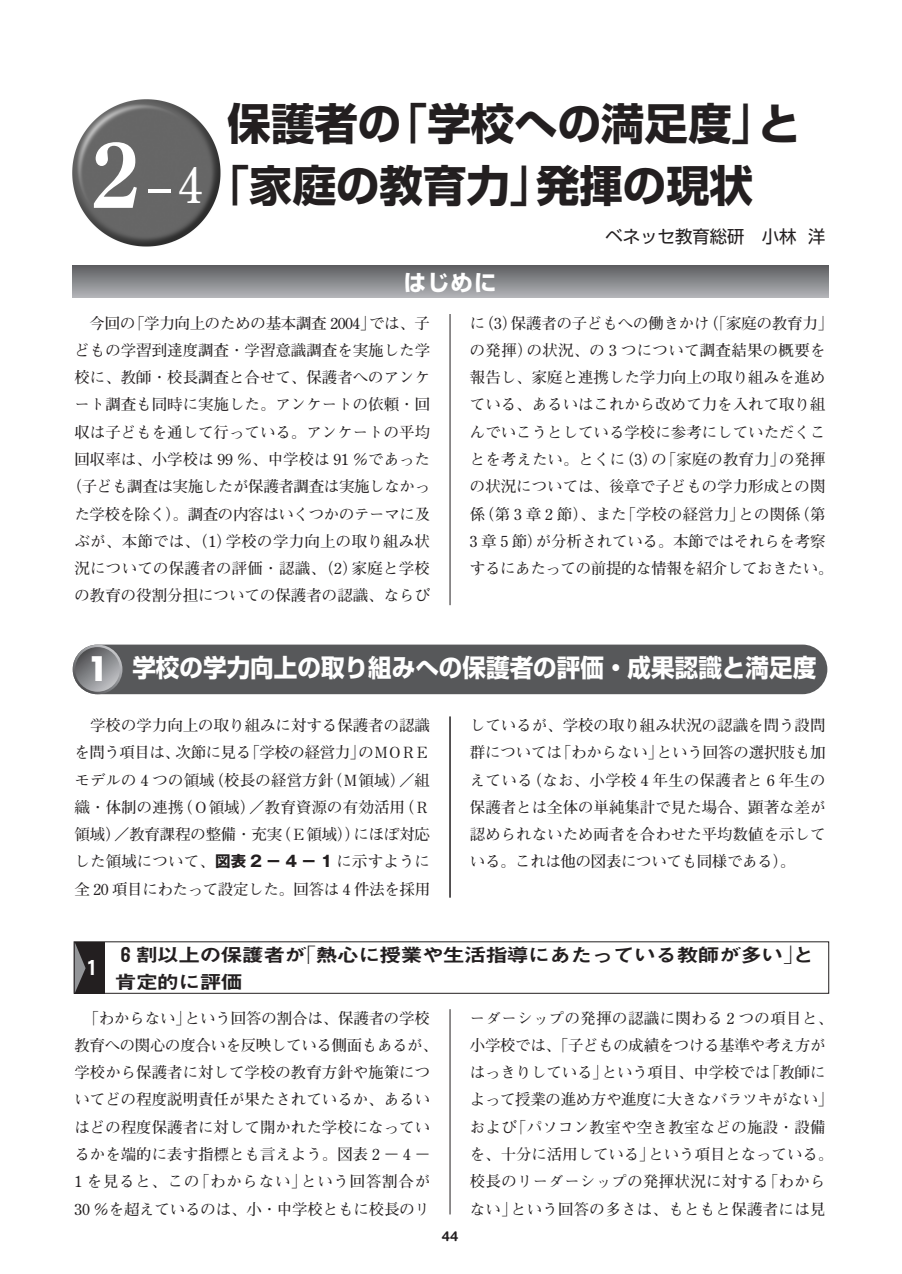
<style>
.page{position:relative;width:902px;height:1274px;background:#fff}
.page>*{position:absolute;margin:0;border:0;box-sizing:border-box;transform-origin:0 0}
.t1{font:49.7px "Century Old Style";color:#fff;scale:2 1}
.t2{font:700 43.4px/61.9px "Shin Go";color:#231f20}
.t3{font:700 24.85px "Shin Go";color:#fff;scale:.95 1}
.t4{font:700 22.4px "Shin Go";color:#fff}
.t5{font:18.9px/26.8px "Midashi Go MB31";letter-spacing:-.05em;color:#231f20;scale:1.18 1}
.t6{font:18.9px "Midashi Go MB31";color:#fff;scale:1.18 1}
.t7{font:17.32px "Shin Go";color:#231f20}
.t8{font:700 15.58px/27.3px "Futo Min A101";letter-spacing:-.005em;color:#231f20;text-align:justify}
.t9{font:700 13.65px "Helvetica Rounded";color:#231f20}
.s1{font-weight:700;font-size:89.25px}
.s2{font-weight:500}
.s3{font-family:"Futura T";font-size:37.27px}
.s4{font-family:"Gothic MB101"}
</style>
<div class="page">
<img style="left:73px;top:99px;width:148px;height:148px">
<div style="left:73px;top:645px;width:754px;height:49px;background:#57585a;border-radius:25px"></div>
<svg style="left:73px;top:645px;width:49px;height:49px"></svg>
<svg style="left:75px;top:647px;width:45px;height:45px"></svg>
<svg style="left:73px;top:265px;width:755px;height:33px"></svg>
<hr style="left:449px;top:314px;width:1px;height:291px;background:#231f20">
<hr style="left:449px;top:717px;width:1px;height:181px;background:#231f20">
<hr style="left:449px;top:1009px;width:1px;height:205px;background:#231f20">
<div style="left:74px;top:942px;width:30px;height:51px;background:#231f20"></div>
<div style="left:74px;top:941px;width:754px;height:53px;border:1px solid #231f20"></div>
<svg style="left:75px;top:942px;width:11px;height:51px"></svg>
<h1 class="t1" style="left:92px;top:165px;width:57px"><span class="s1">2</span>-4</h1>
<h2 class="t2" style="left:206px;top:98px;width:596px;text-indent:22px">保護者の<span class="s2">「</span>学校への満足度<span class="s2">」</span>と<span class="s2">「</span>家庭の教育力<span class="s2">」</span>発揮の現状</h2>
<p class="t7" style="left:605px;top:230px;width:221px">ベネッセ教育総研　小林 洋</p>
<h3 class="t4" style="left:403px;top:275px;width:94px">はじめに</h3>
<p class="t8" style="left:67px;top:311px;width:365px;text-align:right">今回の「学力向上のための基本調査 2004」では、子<br>どもの学習到達度調査・学習意識調査を実施した学校に、教師・校長調査と合せて、保護者へのアンケート調査も同時に実施した。アンケートの依頼・回収は子どもを通して行っている。アンケートの平均回収率は、小学校は 99 ％、中学校は 91 ％であった（子ども調査は実施したが保護者調査は実施しなかった学校を除く）。調査の内容はいくつかのテーマに及ぶが、本節では、（1）学校の学力向上の取り組み状況についての保護者の評価・認識、（2）家庭と学校の教育の役割分担についての保護者の認識、ならび</p>
<p class="t8" style="left:470px;top:311px;width:365px;text-align:left">に（3）保護者の子どもへの働きかけ（「家庭の教育力」の発揮）の状況、の 3 つについて調査結果の概要を報告し、家庭と連携した学力向上の取り組みを進めている、あるいはこれから改めて力を入れて取り組んでいこうとしている学校に参考にしていただくことを考えたい。とくに（3）の「家庭の教育力」の発揮の状況については、後章で子どもの学力形成との関係（第 3 章 2 節）、また「学校の経営力」との関係（第<br>3 章 5 節）が分析されている。本節ではそれらを考察するにあたっての前提的な情報を紹介しておきたい。</p>
<h3 class="t3" style="left:87px;top:659px;width:769px"><span class="s3">1</span> 学校の学力向上の取り組みへの保護者の評価・成果認識と満足度</h3>
<p class="t8" style="left:74px;top:714px;width:357px;text-indent:16px">学校の学力向上の取り組みに対する保護者の認識を問う項目は、次節に見る「学校の経営力」のＭＯＲＥモデルの 4 つの領域（校長の経営方針（Ｍ領域）／組織・体制の連携（Ｏ領域）／教育資源の有効活用（Ｒ領域）／教育課程の整備・充実（Ｅ領域））にほぼ対応した領域について、<span class="s4">図表 2 － 4 － 1</span> に示すように全 20 項目にわたって設定した。回答は 4 件法を採用</p>
<p class="t8" style="left:470px;top:714px;width:357px">しているが、学校の取り組み状況の認識を問う設問群については「わからない」という回答の選択肢も加えている（なお、小学校 4 年生の保護者と 6 年生の保護者とは全体の単純集計で見た場合、顕著な差が認められないため両者を合わせた平均数値を示している。これは他の図表についても同様である）。</p>
<p class="t6" style="left:81px;top:961px;width:20px">１</p>
<p class="t5" style="left:114px;top:944px;width:595px">６割以上の保護者が「熱心に授業や生活指導にあたっている教師が多い」と肯定的に評価</p>
<p class="t8" style="left:74px;top:1006px;width:365px;text-align:center">「わからない」という回答の割合は、保護者の学校教育への関心の度合いを反映している側面もあるが、学校から保護者に対して学校の教育方針や施策についてどの程度説明責任が果たされているか、あるいはどの程度保護者に対して開かれた学校になっているかを端的に表す指標とも言えよう。図表 2 － 4 －<br>1 を見ると、この「わからない」という回答割合が<br>30 ％を超えているのは、小・中学校ともに校長のリ</p>
<p class="t8" style="left:470px;top:1006px;width:365px;text-align:left">ーダーシップの発揮の認識に関わる 2 つの項目と、小学校では、「子どもの成績をつける基準や考え方がはっきりしている」という項目、中学校では「教師によって授業の進め方や進度に大きなバラツキがない」および「パソコン教室や空き教室などの施設・設備を、十分に活用している」という項目となっている。校長のリーダーシップの発揮状況に対する「わからない」という回答の多さは、もともと保護者には見</p>
<p class="t9" style="left:442px;top:1231px;width:18px">44</p>
</div>
